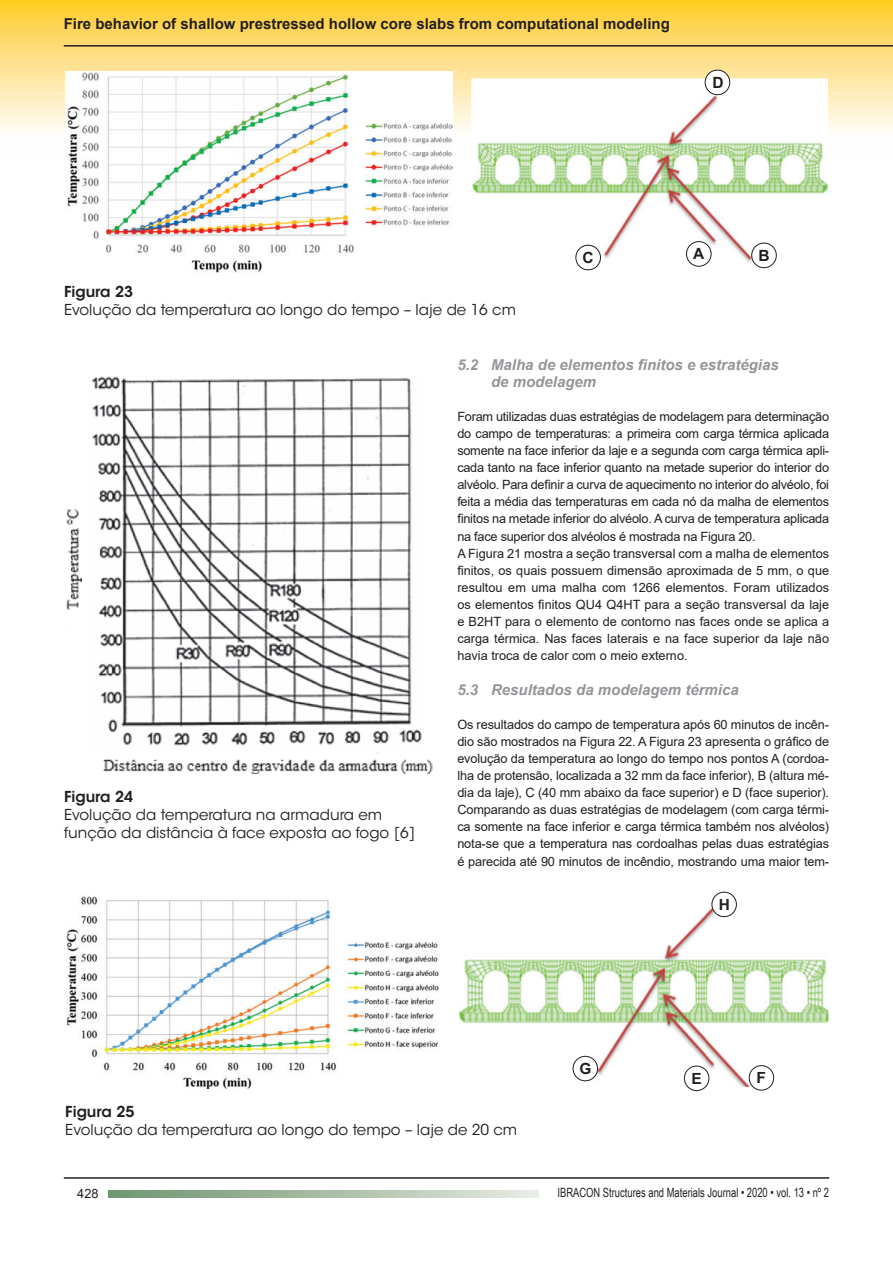
<style>
.page{position:relative;width:893px;height:1263px;background:#fff}
.page>*{position:absolute;margin:0;border:0;box-sizing:border-box;transform-origin:0 0}
.t1{font:700 15.45px "Arial";color:#231f20}
.t2{font:15px/18px "ITC Avant Garde Std";color:#231f20}
.t3{font:italic 700 15px/17.1px "Arial";color:#939598}
.t4{font:700 15px "Arial";color:#231f20}
.t5{font:600 15px "ITC Avant Garde Std";color:#231f20}
.t6{font:12.75px/17.1px "Arial";letter-spacing:-.02em;color:#231f20}
.t7{font:12.75px "Arial Narrow";color:#231f20;scale:.9 1}
</style>
<div class="page">
<svg style="left:0;top:0;width:893px;height:155px"></svg>
<hr style="left:64px;top:1177px;width:765px;height:2px;background:#231f20">
<hr style="left:64px;top:45px;width:829px;height:2px;background:#231f20">
<svg style="left:108px;top:1190px;width:431px;height:8px"></svg>
<img style="left:471px;top:78px;width:357px;height:187px">
<div style="left:686px;top:242px;width:25px;height:24px;background:#fff;border-radius:50%"></div>
<div style="left:686px;top:241px;width:26px;height:26px;border:1px solid #231f20;border-radius:50%"></div>
<div style="left:752px;top:243px;width:24px;height:25px;background:#fff;border-radius:50%"></div>
<div style="left:751px;top:243px;width:26px;height:25px;border:1px solid #231f20;border-radius:50%"></div>
<div style="left:705px;top:70px;width:25px;height:25px;background:#fff;border-radius:50%"></div>
<div style="left:705px;top:70px;width:25px;height:25px;border:1px solid #231f20;border-radius:50%"></div>
<div style="left:576px;top:245px;width:24px;height:25px;background:#fff;border-radius:50%"></div>
<div style="left:575px;top:245px;width:26px;height:25px;border:1px solid #231f20;border-radius:50%"></div>
<img style="left:66px;top:72px;width:386px;height:200px">
<img style="left:66px;top:376px;width:367px;height:398px">
<img style="left:458px;top:897px;width:371px;height:189px">
<div style="left:684px;top:1066px;width:25px;height:24px;background:#fff;border-radius:50%"></div>
<div style="left:684px;top:1066px;width:25px;height:25px;border:1px solid #231f20;border-radius:50%"></div>
<div style="left:749px;top:1066px;width:25px;height:24px;background:#fff;border-radius:50%"></div>
<div style="left:749px;top:1065px;width:25px;height:25px;border:1px solid #231f20;border-radius:50%"></div>
<div style="left:573px;top:1056px;width:25px;height:25px;background:#fff;border-radius:50%"></div>
<div style="left:573px;top:1056px;width:25px;height:25px;border:1px solid #231f20;border-radius:50%"></div>
<div style="left:712px;top:892px;width:24px;height:25px;background:#fff;border-radius:50%"></div>
<div style="left:711px;top:892px;width:26px;height:25px;border:1px solid #231f20;border-radius:50%"></div>
<img style="left:67px;top:896px;width:372px;height:192px">
<p class="t4" style="left:64px;top:13px;width:607px">Fire behavior of shallow prestressed hollow core slabs from computational modeling</p>
<p class="t1" style="left:712px;top:72px;width:13px">D</p>
<p class="t5" style="left:64px;top:282px;width:71px">Figura 23</p>
<p class="t2" style="left:64px;top:301px;width:453px">Evolução da temperatura ao longo do tempo – laje de 16 cm</p>
<p class="t1" style="left:583px;top:247px;width:13px">C</p>
<p class="t1" style="left:693px;top:243px;width:13px">A</p>
<p class="t1" style="left:758px;top:245px;width:13px">B</p>
<p class="t5" style="left:64px;top:787px;width:71px">Figura 24</p>
<p class="t2" style="left:64px;top:806px;width:353px">Evolução da temperatura na armadura em função da distância à face exposta ao fogo [6]</p>
<p class="t3" style="left:491px;top:356px;width:289px;text-indent:-34px">5.2 Malha de elementos finitos e estratégias de modelagem</p>
<p class="t6" style="left:457px;top:408px;width:373px">Foram utilizadas duas estratégias de modelagem para determinação do campo de temperaturas: a primeira com carga térmica aplicada somente na face inferior da laje e a segunda com carga térmica apli&shy;cada tanto na face inferior quanto na metade superior do interior do alvéolo. Para definir a curva de aquecimento no interior do alvéolo, foi feita a média das temperaturas em cada nó da malha de elementos finitos na metade inferior do alvéolo. A curva de temperatura aplicada na face superior dos alvéolos é mostrada na Figura 20.<br>A Figura 21 mostra a seção transversal com a malha de elementos finitos, os quais possuem dimensão aproximada de 5 mm, o que resultou em uma malha com 1266 elementos. Foram utilizados os elementos finitos QU4 Q4HT para a seção transversal da laje e B2HT para o elemento de contorno nas faces onde se aplica a carga térmica. Nas faces laterais e na face superior da laje não havia troca de calor com o meio externo.</p>
<p class="t3" style="left:457px;top:681px;width:283px">5.3 Resultados da modelagem térmica</p>
<p class="t6" style="left:457px;top:716px;width:373px;text-align:justify">Os resultados do campo de temperatura após 60 minutos de incên&shy;dio são mostrados na Figura 22. A Figura 23 apresenta o gráfico de evolução da temperatura ao longo do tempo nos pontos A (cordoa&shy;lha de protensão, localizada a 32 mm da face inferior), B (altura mé&shy;dia da laje), C (40 mm abaixo da face superior) e D (face superior).<br>Comparando as duas estratégias de modelagem (com carga térmi&shy;ca somente na face inferior e carga térmica também nos alvéolos) nota-se que a temperatura nas cordoalhas pelas duas estratégias é parecida até 90 minutos de incêndio, mostrando uma maior tem-</p>
<p class="t1" style="left:719px;top:893px;width:13px">H</p>
<p class="t1" style="left:579px;top:1058px;width:14px">G</p>
<p class="t1" style="left:691px;top:1067px;width:12px">E</p>
<p class="t1" style="left:756px;top:1067px;width:11px">F</p>
<p class="t5" style="left:65px;top:1102px;width:71px">Figura 25</p>
<p class="t2" style="left:65px;top:1121px;width:453px">Evolução da temperatura ao longo do tempo – laje de 20 cm</p>
<p class="t6" style="left:77px;top:1185px;width:23px">428</p>
<p class="t7" style="left:557px;top:1183px;width:303px">IBRACON Structures and Materials Journal • 2020 • vol. 13 • nº 2</p>
</div>
